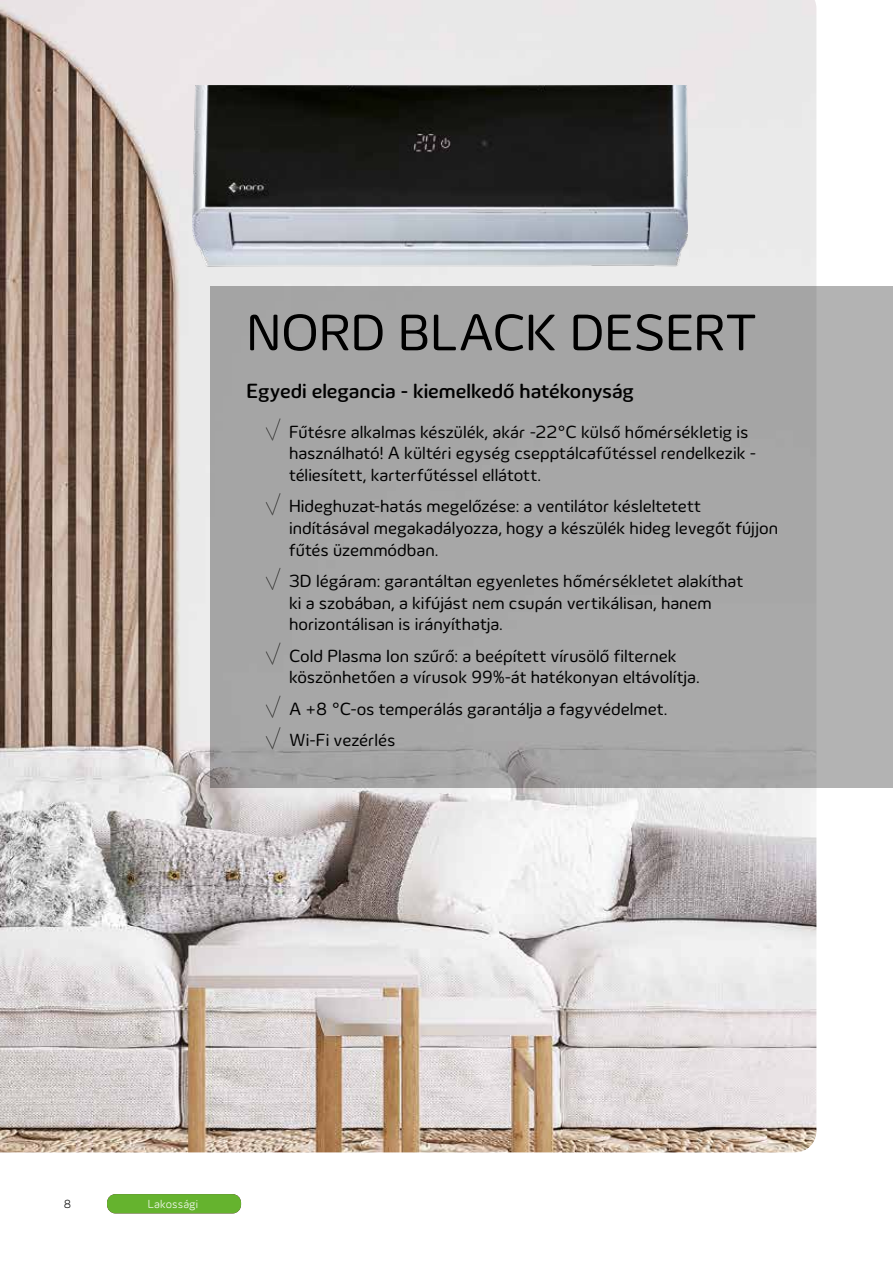
<style>
.page{position:relative;width:893px;height:1263px;background:#fff}
.page>*{position:absolute;margin:0;border:0;box-sizing:border-box;transform-origin:0 0}
.t1{font:52.5px "Innogy";letter-spacing:-.01em;color:#000}
.t2{font:500 21px "Innogy";color:#000}
.t3{font:18px/21.6px "Innogy";color:#000}
.t4{font:300 12px "Innogy";letter-spacing:.01em;color:#fff}
.t5{font:300 12px "Innogy";color:#000}
</style>
<div class="page">
<img style="left:0;top:0;width:816px;height:1152px">
<img style="left:193px;top:85px;width:494px;height:185px">
<div style="left:107px;top:1194px;width:134px;height:19px;background:#65b32e;border-radius:9px"></div>
<div style="left:210px;top:286px;width:683px;height:501px;background:#a7a7a7"></div>
<svg style="left:266px;top:418px;width:15px;height:23px"></svg>
<svg style="left:266px;top:493px;width:15px;height:22px"></svg>
<svg style="left:266px;top:568px;width:15px;height:22px"></svg>
<svg style="left:266px;top:642px;width:15px;height:23px"></svg>
<svg style="left:266px;top:695px;width:15px;height:23px"></svg>
<svg style="left:266px;top:727px;width:15px;height:22px"></svg>
<h1 class="t1" style="left:247px;top:303px;width:512px">NORD BLACK DESERT</h1>
<p class="t2" style="left:247px;top:378px;width:389px">Egyedi elegancia - kiemelkedő hatékonyság</p>
<p class="t3" style="left:289px;top:421px;width:469px">Fűtésre alkalmas készülék, akár -22°C külső hőmérsékletig is használható! A kültéri egység csepptálcafűtéssel rendelkezik - téliesített, karterfűtéssel ellátott.</p>
<p class="t3" style="left:289px;top:495px;width:491px">Hideghuzat-hatás megelőzése: a ventilátor késleltetett indításával megakadályozza, hogy a készülék hideg levegőt fújjon fűtés üzemmódban.</p>
<p class="t3" style="left:289px;top:570px;width:456px">3D légáram: garantáltan egyenletes hőmérsékletet alakíthat ki a szobában, a kifújást nem csupán vertikálisan, hanem horizontálisan is irányíthatja.</p>
<p class="t3" style="left:289px;top:645px;width:412px">Cold Plasma Ion szűrő: a beépített vírusölő filternek köszönhetően a vírusok 99%-át hatékonyan eltávolítja.</p>
<p class="t3" style="left:289px;top:693px;width:380px;line-height:31.5px">A +8 °C-os temperálás garantálja a fagyvédelmet.<br>Wi-Fi vezérlés</p>
<p class="t5" style="left:64px;top:1197px;width:9px">8</p>
<p class="t4" style="left:138px;top:1197px;width:74px">Tul jdonságok</p>
<p class="t4" style="left:148px;top:1197px;width:52px">Lakossági</p>
</div>
